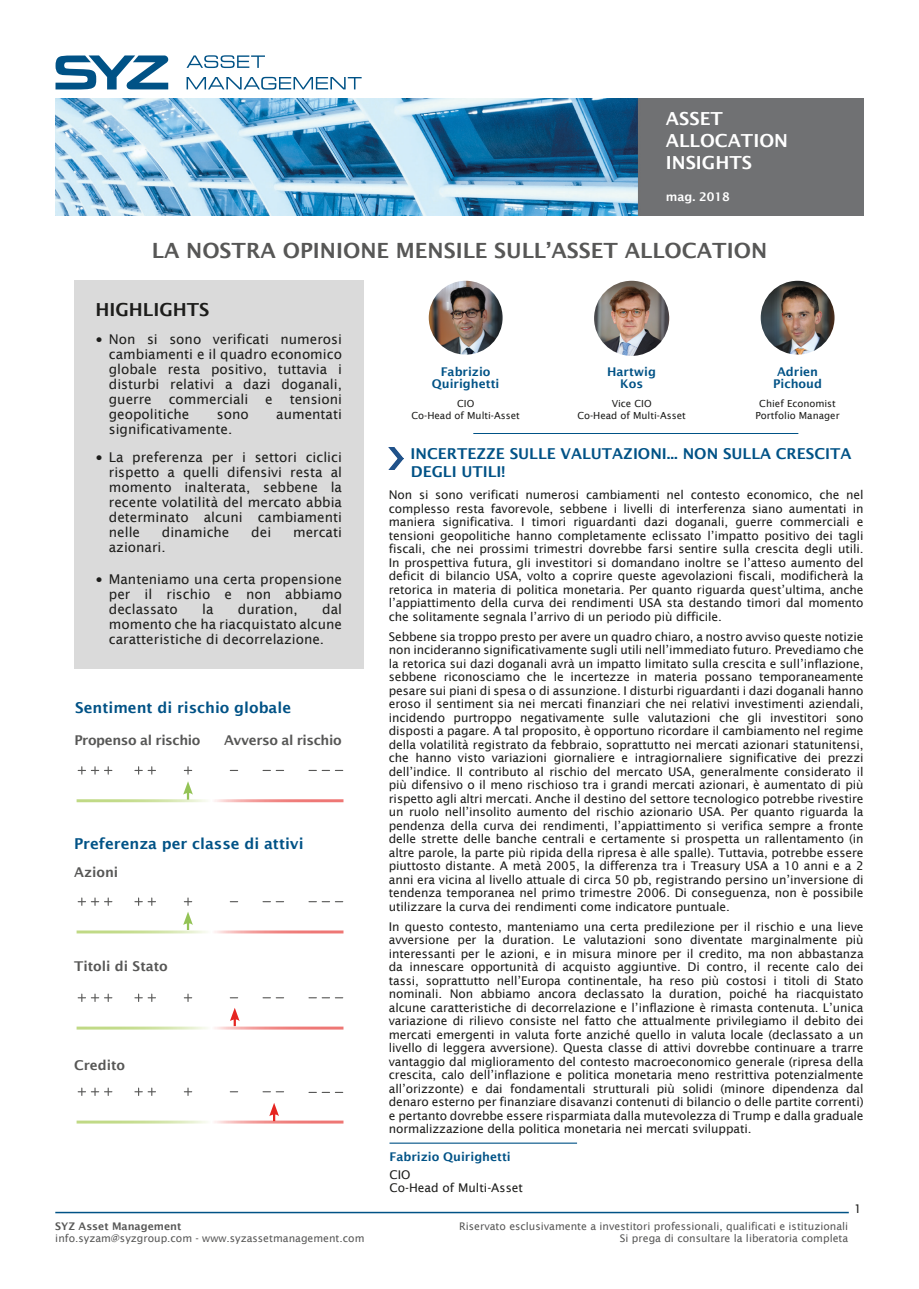
<style>
.page{position:relative;width:919px;height:1289px;background:#fff}
.page>*{position:absolute;margin:0;border:0;box-sizing:border-box;transform-origin:0 0}
.TITRE_pubblication{font:600 21px "Lucida Sans";color:#575756}
.t1{font:600 18px/21.6px "Lucida Sans";color:#fff}
.liste{font:600 18px "Lucida Sans";color:#1d1d1b}
.Titre_chapitre{font:600 15px/18px "Lucida Sans";color:#005286}
.Titre_graph{font:600 15px "Lucida Sans";color:#005286}
.t2{font:13.5px/15px "Lucida Sans";color:#1d1d1b;text-align:justify}
.t3{font:600 13.5px "Lucida Sans";letter-spacing:-.03em;color:#575756}
.t4{font:600 13.5px "Lucida Sans";color:#575756}
.texte{font:12px/13.5px "Lucida Sans";letter-spacing:-.01em;color:#1d1d1b;text-align:justify}
.t5{font:600 12px/12.8px "Lucida Sans";color:#005286;text-align:center}
.Contact{font:12px "Lucida Sans";color:#1d1d1b}
.t6{font:600 12px "Lucida Sans";color:#fff}
.N__page{font:12px "Lucida Sans";color:#1d1d1b}
.t7{font:10.5px/12px "Lucida Sans";color:#575756;text-align:right}
.t8{font:600 10.5px "Lucida Sans";color:#575756}
.Contact-2{font:9.75px/12px "Lucida Sans";color:#1d1d1b;text-align:center}
.s1{font-family:"Verdana"}
</style>
<div class="page">
<img style="left:55px;top:99px;width:808px;height:117px">
<svg style="left:186px;top:55px;width:79px;height:13px"></svg>
<svg style="left:186px;top:77px;width:175px;height:13px"></svg>
<svg style="left:55px;top:55px;width:114px;height:34px"></svg>
<hr style="left:55px;top:1211px;width:793px;height:2px;background:#005286">
<hr style="left:473px;top:433px;width:325px;height:1px;background:#005286">
<div style="left:74px;top:281px;width:289px;height:388px;background:#dadada"></div>
<svg style="left:269px;top:1103px;width:10px;height:17px"></svg>
<svg style="left:91px;top:1088px;width:21px;height:7px"></svg>
<svg style="left:78px;top:1088px;width:7px;height:7px"></svg>
<svg style="left:148px;top:1088px;width:7px;height:7px"></svg>
<svg style="left:135px;top:1088px;width:7px;height:7px"></svg>
<svg style="left:184px;top:1088px;width:8px;height:7px"></svg>
<svg style="left:91px;top:766px;width:21px;height:8px"></svg>
<svg style="left:78px;top:766px;width:7px;height:8px"></svg>
<svg style="left:148px;top:766px;width:7px;height:8px"></svg>
<svg style="left:135px;top:766px;width:7px;height:8px"></svg>
<svg style="left:184px;top:766px;width:8px;height:8px"></svg>
<svg style="left:183px;top:912px;width:10px;height:18px"></svg>
<svg style="left:91px;top:898px;width:21px;height:7px"></svg>
<svg style="left:78px;top:898px;width:7px;height:7px"></svg>
<svg style="left:148px;top:898px;width:7px;height:7px"></svg>
<svg style="left:135px;top:898px;width:7px;height:7px"></svg>
<svg style="left:184px;top:898px;width:8px;height:7px"></svg>
<svg style="left:230px;top:1008px;width:10px;height:18px"></svg>
<svg style="left:91px;top:994px;width:21px;height:7px"></svg>
<svg style="left:78px;top:994px;width:7px;height:7px"></svg>
<svg style="left:148px;top:994px;width:7px;height:7px"></svg>
<svg style="left:135px;top:994px;width:7px;height:7px"></svg>
<svg style="left:184px;top:994px;width:8px;height:7px"></svg>
<svg style="left:183px;top:781px;width:10px;height:18px"></svg>
<hr style="left:389px;top:1142px;width:188px;height:1px;background:#005286">
<img style="left:428px;top:281px;width:74px;height:73px;border-radius:37px">
<img style="left:594px;top:281px;width:75px;height:75px;border-radius:38px">
<img style="left:760px;top:281px;width:74px;height:73px;border-radius:37px">
<img style="left:389px;top:447px;width:14px;height:22px">
<h2 class="t1" style="left:665px;top:108px;width:124px">ASSET<br>ALLOCATION<br>INSIGHTS</h2>
<p class="t6" style="left:665px;top:189px;width:66px">mag. 2018</p>
<p class="TITRE_pubblication" style="left:152px;top:238px;width:617px">LA NOSTRA OPINIONE MENSILE SULL’ASSET ALLOCATION</p>
<p class="liste" style="left:95px;top:299px;width:116px">HIGHLIGHTS</p>
<p class="t2" style="left:109px;top:331px;width:235px;text-indent:-14px"><span class="s1">•</span> Non si sono verificati numerosi cambiamenti e il quadro economico globale resta positivo, tuttavia i disturbi relativi a dazi doganali, guerre</p>
<p class="t2" style="left:169px;top:391px;width:81px">commerciali</p>
<p class="t2" style="left:265px;top:391px;width:9px">e</p>
<p class="t2" style="left:290px;top:391px;width:54px">tensioni</p>
<p class="t2" style="left:109px;top:406px;width:82px">geopolitiche</p>
<p class="t2" style="left:217px;top:406px;width:33px">sono</p>
<p class="t2" style="left:276px;top:406px;width:67px">aumentati</p>
<p class="t2" style="left:109px;top:421px;width:125px">significativamente.</p>
<p class="t2" style="left:109px;top:449px;width:235px;text-indent:-14px"><span class="s1">•</span> La preferenza per i settori ciclici rispetto a quelli difensivi resta al momento inalterata, sebbene la recente volatilità del mercato abbia determinato alcuni cambiamenti nelle</p>
<p class="t2" style="left:162px;top:524px;width:69px">dinamiche</p>
<p class="t2" style="left:251px;top:524px;width:21px">dei</p>
<p class="t2" style="left:293px;top:524px;width:50px">mercati</p>
<p class="t2" style="left:109px;top:539px;width:58px">azionari.</p>
<p class="t2" style="left:109px;top:571px;width:235px;text-indent:-14px"><span class="s1">•</span> Manteniamo una certa propensione per il rischio e non abbiamo declassato</p>
<p class="t2" style="left:109px;top:601px;width:235px;text-indent:213px">dal momento che ha riacquistato alcune caratteristiche di decorrelazione.</p>
<p class="t2" style="left:202px;top:601px;width:13px">la</p>
<p class="t2" style="left:238px;top:601px;width:61px">duration,</p>
<p class="Titre_graph" style="left:75px;top:699px;width:217px">Sentiment di rischio globale</p>
<p class="t3" style="left:74px;top:732px;width:127px">Propenso al rischio</p>
<p class="t3" style="left:224px;top:732px;width:119px">Avverso al rischio</p>
<p class="Titre_graph" style="left:74px;top:834px;width:231px">Preferenza per classe di attivi</p>
<p class="t3" style="left:74px;top:864px;width:46px">Azioni</p>
<p class="t4" style="left:74px;top:958px;width:95px">Titoli di Stato</p>
<p class="t4" style="left:74px;top:1057px;width:53px">Credito</p>
<p class="t8" style="left:55px;top:1220px;width:128px">SYZ Asset Management</p>
<p class="t7" style="left:55px;top:1232px;width:311px">info.syzam@syzgroup.com - www.syzassetmanagement.com</p>
<p class="t5" style="left:432px;top:365px;width:69px">Fabrizio<br>Quirighetti</p>
<p class="Contact-2" style="left:411px;top:397px;width:110px">CIO<br>Co-Head of Multi-Asset</p>
<p class="t5" style="left:607px;top:365px;width:50px">Hartwig<br>Kos</p>
<p class="Contact-2" style="left:577px;top:397px;width:110px">Vice CIO<br>Co-Head of Multi-Asset</p>
<p class="t5" style="left:773px;top:365px;width:51px">Adrien<br>Pichoud</p>
<p class="Contact-2" style="left:755px;top:397px;width:86px">Chief Economist<br>Portfolio Manager</p>
<p class="Titre_chapitre" style="left:410px;top:444px;width:442px">INCERTEZZE SULLE VALUTAZIONI... NON SULLA CRESCITA<br>DEGLI UTILI!</p>
<p class="texte" style="left:389px;top:488px;width:476px">Non si sono verificati numerosi cambiamenti nel contesto economico, che nel complesso resta favorevole, sebbene i livelli di interferenza siano aumentati in maniera significativa. I timori riguardanti dazi doganali, guerre commerciali e tensioni geopolitiche hanno completamente eclissato l’impatto positivo dei tagli fiscali, che nei prossimi trimestri dovrebbe farsi sentire sulla crescita degli utili.<br>In prospettiva futura, gli investitori si domandano inoltre se l’atteso aumento del deficit di bilancio USA, volto a coprire queste agevolazioni fiscali, modificherà la retorica in materia di politica monetaria. Per quanto riguarda quest’ultima, anche l’appiattimento della curva dei rendimenti USA sta destando timori dal momento che solitamente segnala l’arrivo di un periodo più difficile.</p>
<p class="texte" style="left:389px;top:629px;width:476px">Sebbene sia troppo presto per avere un quadro chiaro, a nostro avviso queste notizie non incideranno significativamente sugli utili nell’immediato futuro. Prevediamo che la retorica sui dazi doganali avrà un impatto limitato sulla crescita e sull’inflazione, sebbene riconosciamo che le incertezze in materia possano temporaneamente pesare sui piani di spesa o di assunzione. I disturbi riguardanti i dazi doganali hanno eroso il sentiment sia nei mercati finanziari che nei relativi investimenti aziendali, incidendo purtroppo negativamente sulle valutazioni che gli investitori sono disposti a pagare. A tal proposito, è opportuno ricordare il cambiamento nel regime della volatilità registrato da febbraio, soprattutto nei mercati azionari statunitensi, che hanno visto variazioni giornaliere e intragiornaliere significative dei prezzi dell’indice. Il contributo al rischio del mercato USA, generalmente considerato il più difensivo o il meno rischioso tra i grandi mercati azionari, è aumentato di più rispetto agli altri mercati. Anche il destino del settore tecnologico potrebbe rivestire un ruolo nell’insolito aumento del rischio azionario USA. Per quanto riguarda la pendenza della curva dei rendimenti, l’appiattimento si verifica sempre a fronte delle strette delle banche centrali e certamente si prospetta un rallentamento (in altre parole, la parte più ripida della ripresa è alle spalle). Tuttavia, potrebbe essere piuttosto distante. A metà 2005, la differenza tra i Treasury USA a 10 anni e a 2 anni era vicina al livello attuale di circa 50 pb, registrando persino un’inversione di tendenza temporanea nel primo trimestre 2006. Di conseguenza, non è possibile utilizzare la curva dei rendimenti come indicatore puntuale.</p>
<p class="texte" style="left:389px;top:919px;width:476px">In questo contesto, manteniamo una certa predilezione per il rischio e una lieve avversione per la duration. Le valutazioni sono diventate marginalmente più interessanti per le azioni, e in misura minore per il credito, ma non abbastanza da innescare opportunità di acquisto aggiuntive. Di contro, il recente calo dei tassi, soprattutto nell’Europa continentale, ha reso più costosi i titoli di Stato nominali. Non abbiamo ancora declassato la duration, poiché ha riacquistato alcune caratteristiche di decorrelazione e l’inflazione è rimasta contenuta. L’unica variazione di rilievo consiste nel fatto che attualmente privilegiamo il debito dei mercati emergenti in valuta forte anziché quello in valuta locale (declassato a un livello di leggera avversione). Questa classe di attivi dovrebbe continuare a trarre vantaggio dal miglioramento del contesto macroeconomico generale (ripresa della crescita, calo dell’inflazione e politica monetaria meno restrittiva potenzialmente all’orizzonte) e dai fondamentali strutturali più solidi (minore dipendenza dal denaro esterno per finanziare disavanzi contenuti di bilancio o delle partite correnti) e pertanto dovrebbe essere risparmiata dalla mutevolezza di Trump e dalla graduale normalizzazione della politica monetaria nei mercati sviluppati.</p>
<p class="t5" style="left:389px;top:1150px;width:123px">Fabrizio Quirighetti</p>
<p class="Contact" style="left:389px;top:1167px;width:23px">CIO</p>
<p class="Contact" style="left:389px;top:1181px;width:135px">Co-Head of Multi-Asset</p>
<p class="t7" style="left:459px;top:1219px;width:390px">Riservato esclusivamente a investitori professionali, qualificati e istituzionali<br>Si prega di consultare la liberatoria completa</p>
<p class="N__page" style="left:854px;top:1201px;width:9px">1</p>
</div>
